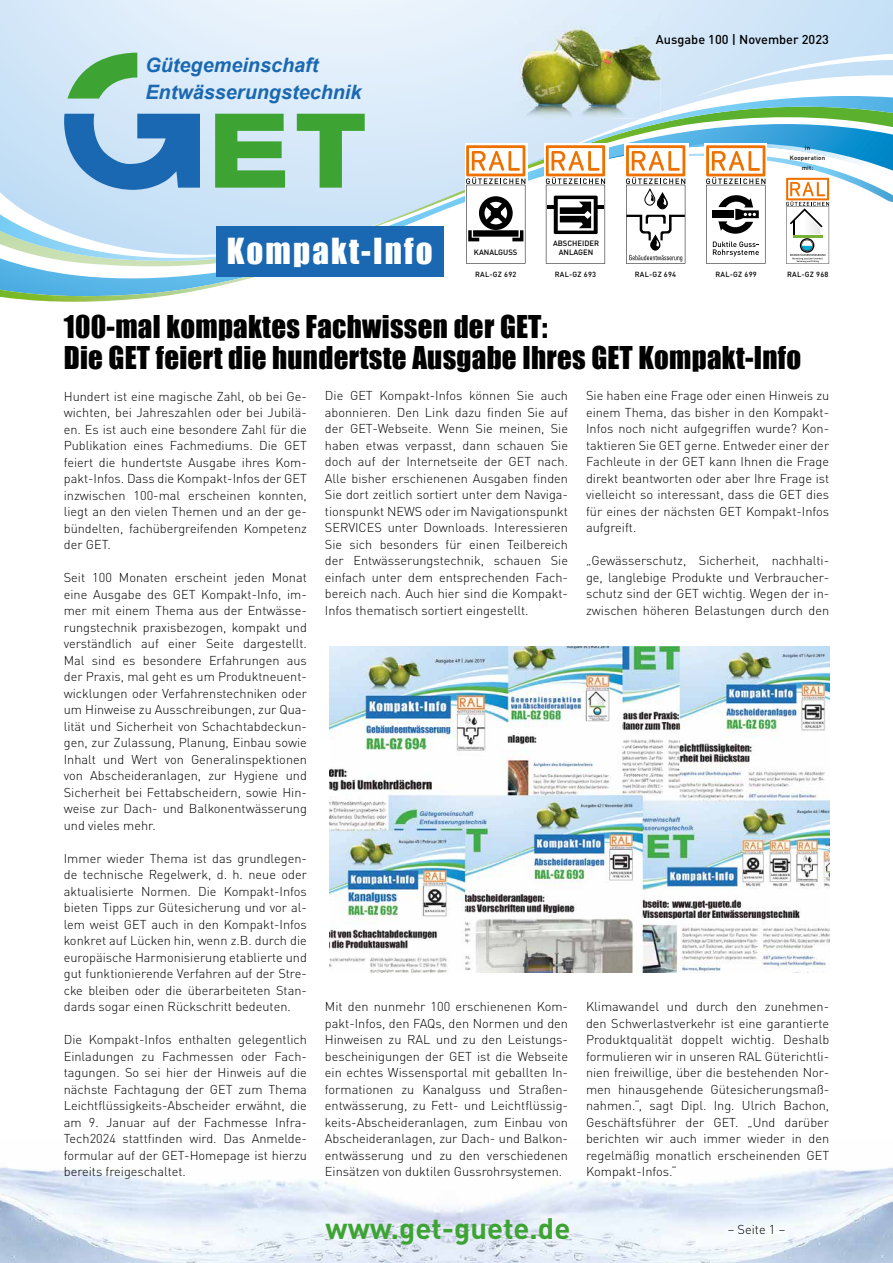
<style>
.page{position:relative;width:893px;height:1263px;background:#fff}
.page>*{position:absolute;margin:0;border:0;box-sizing:border-box;transform-origin:0 0}
.t1{font:33px "Impact";letter-spacing:.065em;color:#fff}
.t2{font:700 29.25px "DINOT";color:#3da434}
.t3{font:28.8px/31.5px "Impact";letter-spacing:.01em;color:#000}
.t4{font:italic 700 19.8px/26.4px "Arial";color:#1a68b2}
.t5{font:300 12.75px/16.5px "DINOT";color:#000;text-align:justify}
.t6{font:500 12.75px "DINOT";color:#000}
.t7{font:500 7.65px "DIN Pro";color:#000}
.t8{font:500 7.35px "DINOT";letter-spacing:.03em;color:#000}
.t9{font:500 6.15px/9.6px "DINOT";letter-spacing:.03em;color:#000;text-align:center}
</style>
<div class="page">
<img style="left:0;top:1167px;width:448px;height:96px">
<svg style="left:448px;top:1167px;width:445px;height:96px"></svg>
<img style="left:0;top:267px;width:368px;height:35px">
<img style="left:0;top:107px;width:893px;height:160px">
<img style="left:0;top:214px;width:392px;height:48px">
<img style="left:478px;top:96px;width:415px;height:89px">
<svg style="left:688px;top:40px;width:205px;height:60px"></svg>
<img style="left:514px;top:15px;width:147px;height:103px">
<svg style="left:215px;top:114px;width:70px;height:74px;background:#60b361"></svg>
<svg style="left:297px;top:114px;width:68px;height:74px;background:#8cc79a"></svg>
<svg style="left:64px;top:114px;width:136px;height:76px;background:#5994ca"></svg>
<svg style="left:67px;top:53px;width:70px;height:46px;background:#7fc189"></svg>
<div style="left:216px;top:226px;width:228px;height:50px;background:#1a68b2"></div>
<div style="left:544px;top:143px;width:65px;height:123px;background:linear-gradient(to bottom,#fff,#fff)"></div>
<svg style="left:546px;top:145px;width:59px;height:119px"></svg>
<div style="left:624px;top:143px;width:65px;height:123px;background:linear-gradient(to bottom,#fff,#fff)"></div>
<svg style="left:626px;top:145px;width:59px;height:119px"></svg>
<svg style="left:465px;top:143px;width:63px;height:123px"></svg>
<svg style="left:466px;top:145px;width:59px;height:119px"></svg>
<svg style="left:786px;top:178px;width:43px;height:86px"></svg>
<hr style="left:793px;top:235px;width:29px;height:3px;background:#77b236">
<svg style="left:704px;top:143px;width:63px;height:123px"></svg>
<svg style="left:706px;top:145px;width:59px;height:119px"></svg>
<img style="left:329px;top:647px;width:500px;height:325px">
<h3 class="t4" style="left:145px;top:53px;width:218px">Gütegemeinschaft<br>Entwässerungstechnik</h3>
<h1 class="t1" style="left:227px;top:225px;width:207px">Kompakt-Info</h1>
<p class="t6" style="left:656px;top:31px;width:175px">Ausgabe 100 | November 2023</p>
<p class="t7" style="left:553px;top:238px;width:48px">ABSCHEIDER</p>
<p class="t9" style="left:790px;top:143px;width:37px">in<br>Kooperation mit:</p>
<p class="t7" style="left:474px;top:246px;width:45px">KANALGUSS</p>
<p class="t7" style="left:559px;top:247px;width:36px">ANLAGEN</p>
<p class="t8" style="left:475px;top:270px;width:43px">RAL-GZ 692</p>
<p class="t8" style="left:555px;top:270px;width:43px">RAL-GZ 693</p>
<p class="t8" style="left:635px;top:270px;width:43px">RAL-GZ 694</p>
<p class="t8" style="left:715px;top:270px;width:43px">RAL-GZ 699</p>
<p class="t8" style="left:787px;top:270px;width:43px">RAL-GZ 968</p>
<h3 class="t3" style="left:64px;top:310px;width:739px">100-mal kompaktes Fachwissen der GET:<br>Die GET feiert die hundertste Ausgabe Ihres GET Kompakt-Info</h3>
<p class="t5" style="left:64px;top:388px;width:245px">Hundert ist eine magische Zahl, ob bei Ge&shy;wichten, bei Jahreszahlen oder bei Jubilä&shy;en. Es ist auch eine besondere Zahl für die Publikation eines Fachmediums. Die GET feiert die hundertste Ausgabe ihres Kom&shy;pakt-Infos. Dass die Kompakt-Infos der GET inzwischen 100-mal erscheinen konnten, liegt an den vielen Themen und an der ge&shy;bündelten, fachübergreifenden Kompetenz der GET.</p>
<p class="t5" style="left:64px;top:569px;width:245px">Seit 100 Monaten erscheint jeden Monat eine Ausgabe des GET Kompakt-Info, im&shy;mer mit einem Thema aus der Entwässe&shy;rungstechnik praxisbezogen, kompakt und verständlich auf einer Seite dargestellt.<br>Mal sind es besondere Erfahrungen aus der Praxis, mal geht es um Produktneuent&shy;wicklungen oder Verfahrenstechniken oder um Hinweise zu Ausschreibungen, zur Qua&shy;lität und Sicherheit von Schachtabdeckun&shy;gen, zur Zulassung, Planung, Einbau sowie Inhalt und Wert von Generalinspektionen von Abscheideranlagen, zur Hygiene und Sicherheit bei Fettabscheidern, sowie Hin&shy;weise zur Dach- und Balkonentwässerung und vieles mehr.</p>
<p class="t5" style="left:64px;top:849px;width:245px">Immer wieder Thema ist das grundlegen&shy;de technische Regelwerk, d. h. neue oder aktualisierte Normen. Die Kompakt-Infos bieten Tipps zur Gütesicherung und vor al&shy;lem weist GET auch in den Kompakt-Infos konkret auf Lücken hin, wenn z.B. durch die europäische Harmonisierung etablierte und gut funktionierende Verfahren auf der Stre&shy;cke bleiben oder die überarbeiteten Stan&shy;dards sogar einen Rückschritt bedeuten.</p>
<p class="t5" style="left:64px;top:1031px;width:245px">Die Kompakt-Infos enthalten gelegentlich Einladungen zu Fachmessen oder Fach&shy;tagungen. So sei hier der Hinweis auf die nächste Fachtagung der GET zum Thema Leichtflüssigkeits-Abscheider erwähnt, die am 9. Januar auf der Fachmesse Infra-Tech2024 stattfinden wird. Das Anmelde&shy;formular auf der GET-Homepage ist hierzu bereits freigeschaltet.</p>
<p class="t5" style="left:586px;top:387px;width:245px">Sie haben eine Frage oder einen Hinweis zu einem Thema, das bisher in den Kompakt-Infos noch nicht aufgegriffen wurde? Kon&shy;taktieren Sie GET gerne. Entweder einer der Fachleute in der GET kann Ihnen die Frage direkt beantworten oder aber Ihre Frage ist vielleicht so interessant, dass die GET dies für eines der nächsten GET Kompakt-Infos aufgreift.</p>
<p class="t5" style="left:586px;top:552px;width:245px">„Gewässerschutz, Sicherheit, nachhalti&shy;ge, langlebige Produkte und Verbraucher&shy;schutz sind der GET wichtig. Wegen der in&shy;zwischen höheren Belastungen durch den</p>
<p class="t5" style="left:325px;top:387px;width:245px">Die GET Kompakt-Infos können Sie auch abonnieren. Den Link dazu finden Sie auf der GET-Webseite. Wenn Sie meinen, Sie haben etwas verpasst, dann schauen Sie doch auf der Internetseite der GET nach.<br>Alle bisher erschienenen Ausgaben finden Sie dort zeitlich sortiert unter dem Naviga&shy;tionspunkt NEWS oder im Navigationspunkt SERVICES unter Downloads. Interessieren Sie sich besonders für einen Teilbereich der Entwässerungstechnik, schauen Sie einfach unter dem entsprechenden Fach&shy;bereich nach. Auch hier sind die Kompakt-Infos thematisch sortiert eingestellt.</p>
<p class="t5" style="left:325px;top:998px;width:245px">Mit den nunmehr 100 erschienenen Kom&shy;pakt-Infos, den FAQs, den Normen und den Hinweisen zu RAL und zu den Leistungs&shy;bescheinigungen der GET ist die Webseite ein echtes Wissensportal mit geballten In&shy;formationen zu Kanalguss und Straßen&shy;entwässerung, zu Fett- und Leichtflüssig&shy;keits-Abscheideranlagen, zum Einbau von Abscheideranlagen, zur Dach- und Balkon&shy;entwässerung und zu den verschiedenen Einsätzen von duktilen Gussrohrsystemen.</p>
<p class="t5" style="left:586px;top:998px;width:245px">Klimawandel und durch den zunehmen&shy;den Schwerlastverkehr ist eine garantierte Produktqualität doppelt wichtig. Deshalb formulieren wir in unseren RAL Güterichtli&shy;nien freiwillige, über die bestehenden Nor&shy;men hinausgehende Gütesicherungsmaß&shy;nahmen.“, sagt Dipl. Ing. Ulrich Bachon, Geschäftsführer der GET. „Und darüber berichten wir auch immer wieder in den regelmäßig monatlich erscheinenden GET Kompakt-Infos.“</p>
<h2 class="t2" style="left:325px;top:1209px;width:246px">www.get-guete.de</h2>
<p class="t5" style="left:728px;top:1221px;width:59px">– Seite 1 –</p>
</div>
